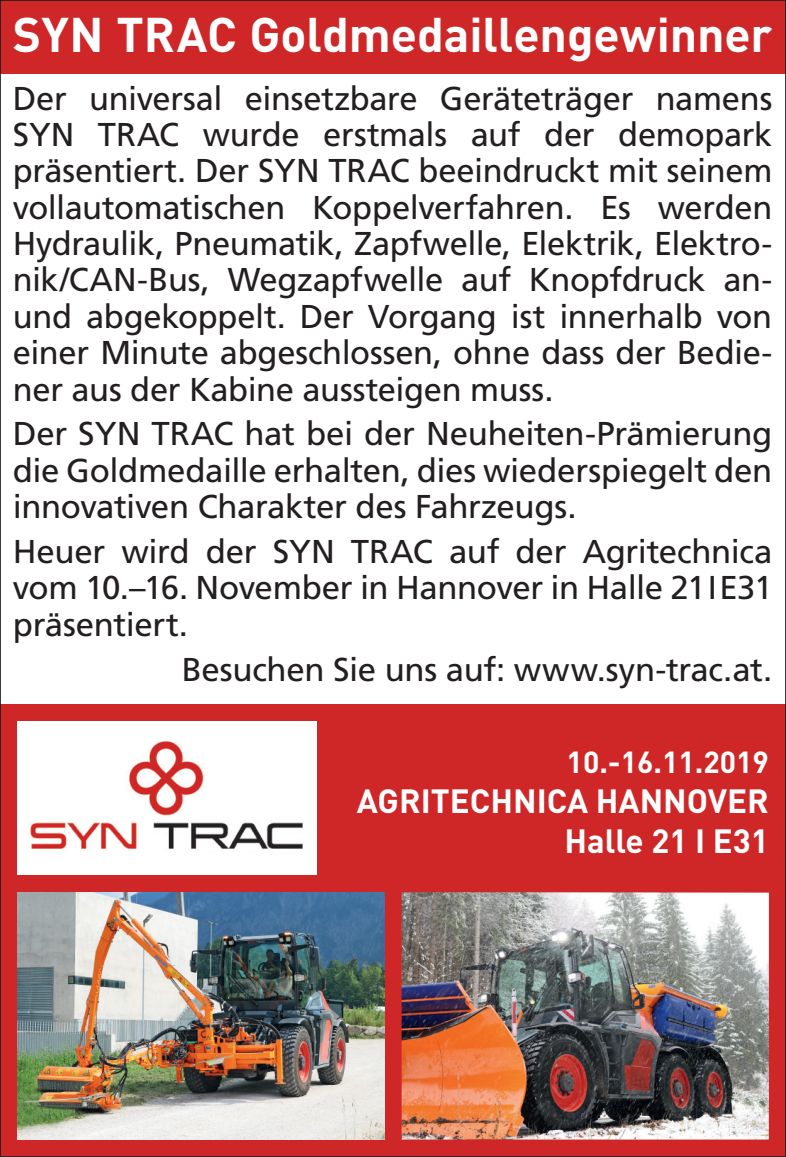
<style>
.page{position:relative;width:786px;height:1157px;background:#fff}
.page>*{position:absolute;margin:0;border:0;box-sizing:border-box;transform-origin:0 0}
.t1{font:700 48px "DINOT";color:#fff}
.t2{font:33px/36.3px "Frutiger LT";letter-spacing:-.01em;color:#231f20;text-align:justify}
.t3{font:700 33px/39.9px "DIN";color:#fff;text-align:right}
.t4{font:700 30px "DIN";color:#fff}
</style>
<div class="page">
<div style="left:0;top:0;width:786px;height:73px;background:#cf2727"></div>
<div style="left:0;top:704px;width:786px;height:453px;background:#cf2727"></div>
<img style="left:17px;top:892px;width:367px;height:247px">
<img style="left:402px;top:892px;width:367px;height:247px">
<div style="left:17px;top:721px;width:299px;height:154px;background:#fff"></div>
<img style="left:30px;top:822px;width:273px;height:28px">
<img style="left:129px;top:741px;width:75px;height:75px">
<h1 class="t1" style="left:13px;top:2px;width:761px">SYN TRAC Goldmedaillengewinner</h1>
<p class="t2" style="left:13px;top:80px;width:761px">Der universal einsetzbare Geräteträger namens SYN TRAC wurde erstmals auf der demopark präsentiert. Der SYN TRAC beeindruckt mit seinem vollautomatischen Koppelverfahren. Es werden Hydraulik, Pneumatik, Zapfwelle, Elektrik, Elektro&shy;nik/CAN-Bus, Wegzapfwelle auf Knopfdruck an&shy;und abgekoppelt. Der Vorgang ist innerhalb von einer Minute abgeschlossen, ohne dass der Bedie&shy;ner aus der Kabine aussteigen muss.</p>
<p class="t2" style="left:13px;top:416px;width:761px">Der SYN TRAC hat bei der Neuheiten-Prämierung die Goldmedaille erhalten, dies wiederspiegelt den innovativen Charakter des Fahrzeugs.</p>
<p class="t2" style="left:13px;top:533px;width:761px">Heuer wird der SYN TRAC auf der Agritechnica vom 10.–16. November in Hannover in Halle 21I E31 präsentiert.</p>
<p class="t2" style="left:182px;top:651px;width:592px">Besuchen Sie uns auf: www.syn-trac.at.</p>
<p class="t4" style="left:566px;top:743px;width:204px">10.-16.11.2019</p>
<p class="t3" style="left:357px;top:780px;width:414px">AGRITECHNICA HANNOVER<br>Halle 21 I E31</p>
</div>
